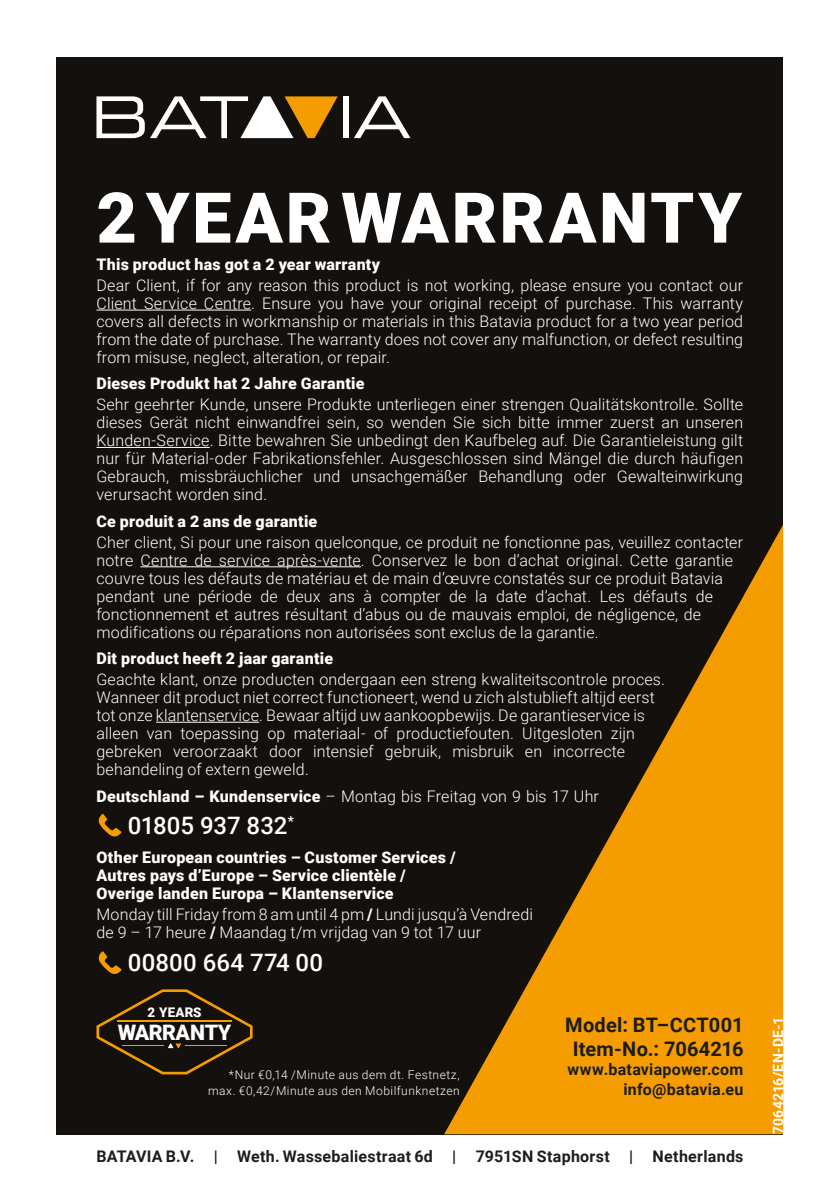
<style>
.page{position:relative;width:840px;height:1191px;background:#fff}
.page>*{position:absolute;margin:0;border:0;box-sizing:border-box;transform-origin:0 0}
.t1{font:900 70px "Roboto";letter-spacing:.035em;color:#fff}
.t2{font:500 24px "Roboto";letter-spacing:.005em;color:#fff}
.t3{font:900 21.4px "Roboto";letter-spacing:-.025em;color:#fff}
.t4{font:700 20px/24px "Roboto";letter-spacing:.01em;color:#1d1d1b;text-align:center}
.t5{font:300 16px/18px "Roboto";letter-spacing:.01em;color:#fff}
.t6{font:900 16px/18px "Roboto";letter-spacing:.015em;color:#fff}
.t7{font:700 16px/19.2px "Roboto";letter-spacing:.015em;color:#1d1d1b;text-align:right}
.t8{font:700 14px "Roboto";letter-spacing:.015em;color:#fff}
.t9{font:900 13.2px "Roboto";letter-spacing:.015em;color:#fff}
.t10{font:300 12px/16px "Roboto";letter-spacing:.04em;color:#fff;text-align:right}
.s1{font-weight:900}
</style>
<div class="page">
<div style="left:57px;top:57px;width:725px;height:1077px;background:#13100d"></div>
<svg style="left:444px;top:527px;width:338px;height:607px"></svg>
<hr style="left:96px;top:310px;width:155px;height:1px;background:#fff">
<hr style="left:96px;top:447px;width:113px;height:1px;background:#fff">
<hr style="left:140px;top:566px;width:221px;height:1px;background:#fff">
<hr style="left:156px;top:722px;width:103px;height:1px;background:#fff">
<svg style="left:98px;top:814px;width:23px;height:23px"></svg>
<svg style="left:98px;top:951px;width:23px;height:23px"></svg>
<svg style="left:96px;top:989px;width:156px;height:85px"></svg>
<div style="left:343px;top:96px;width:5px;height:42px;background:#fff"></div>
<svg style="left:354px;top:96px;width:56px;height:42px"></svg>
<svg style="left:96px;top:96px;width:241px;height:42px"></svg>
<h1 class="t1" style="left:96px;top:169px;width:646px">2 YEAR WARRANTY</h1>
<p class="t6" style="left:96px;top:255px;width:285px">This product has got a 2 year warranty</p>
<p class="t5" style="left:96px;top:275px;width:648px;text-align:justify">Dear Client, if for any reason this product is not working, please ensure you contact our Client Service Centre. Ensure you have your original receipt of purchase. This warranty covers all defects in workmanship or materials in this Batavia product for a two year period from the date of purchase. The warranty does not cover any malfunction, or defect resulting from misuse, neglect, alteration, or repair.</p>
<p class="t6" style="left:96px;top:374px;width:269px">Dieses Produkt hat 2 Jahre Garantie</p>
<p class="t5" style="left:96px;top:395px;width:648px;text-align:justify">Sehr geehrter Kunde, unsere Produkte unterliegen einer strengen Qualitätskontrolle. Sollte dieses Gerät nicht einwandfrei sein, so wenden Sie sich bitte immer zuerst an unseren Kunden-Service. Bitte bewahren Sie unbedingt den Kaufbeleg auf. Die Garantieleistung gilt nur für Material-oder Fabrikationsfehler. Ausgeschlossen sind Mängel die durch häufigen Gebrauch, missbräuchlicher und unsachgemäßer Behandlung oder Gewalteinwirkung verursacht worden sind.</p>
<p class="t6" style="left:96px;top:511px;width:222px">Ce produit a 2 ans de garantie</p>
<p class="t5" style="left:96px;top:532px;width:647px">Cher client, Si pour une raison quelconque, ce produit ne fonctionne pas, veuillez contacter notre Centre de service après-vente. Conservez le bon d’achat original. Cette garantie couvre tous les défauts de matériau et de main d’œuvre constatés sur ce produit Batavia pendant une période de deux ans à compter de la date d’achat. Les défauts de fonctionnement et autres résultant d’abus ou de mauvais emploi, de négligence, de modifications ou réparations non autorisées sont exclus de la garantie.</p>
<p class="t6" style="left:96px;top:649px;width:238px">Dit product heeft 2 jaar garantie</p>
<p class="t5" style="left:96px;top:669px;width:569px">Geachte klant, onze producten ondergaan een streng kwaliteitscontrole proces.<br>Wanneer dit product niet correct functioneert, wend u zich alstublieft altijd eerst tot onze klantenservice. Bewaar altijd uw aankoopbewijs. De garantieservice is alleen van toepassing op materiaal- of productiefouten. Uitgesloten zijn gebreken veroorzaakt door intensief gebruik, misbruik en incorrecte behandeling of extern geweld.</p>
<p class="t5" style="left:96px;top:786px;width:503px"><span class="s1">Deutschland – Kundenservice</span> – Montag bis Freitag von 9 bis 17 Uhr</p>
<h2 class="t2" style="left:128px;top:808px;width:168px">01805 937 832<sup>*</sup></h2>
<p class="t6" style="left:96px;top:848px;width:360px">Other European countries – Customer Services /<br>Autres pays d’Europe – Service clientèle /<br>Overige landen Europa – Klantenservice</p>
<p class="t5" style="left:96px;top:905px;width:438px">Monday till Friday from 8 am until 4 pm <span class="s1">/</span> Lundi jusqu’à Vendredi de 9 – 17 heure <span class="s1">/</span> Maandag t/m vrijdag van 9 tot 17 uur</p>
<h2 class="t2" style="left:128px;top:945px;width:197px">00800 664 774 00</h2>
<p class="t9" style="left:147px;top:1003px;width:55px">2 YEARS</p>
<h3 class="t3" style="left:118px;top:1017px;width:115px">WARRANTY</h3>
<p class="t10" style="left:208px;top:1065px;width:253px">*Nur €0,14 /Minute aus dem dt. Festnetz, max. €0,42/Minute aus den Mobilfunknetzen</p>
<p class="t4" style="left:565px;top:1012px;width:180px">Model: BT–CCT001<br>Item-No.: 7064216</p>
<p class="t7" style="left:567px;top:1059px;width:177px">www.bataviapower.com info@batavia.eu</p>
<p class="t7" style="left:96px;top:1146px;width:648px">BATAVIA B.V. | Weth. Wassebaliestraat 6d | 7951SN Staphorst | Netherlands</p>
<p class="t8" style="left:768px;top:1134px;width:119px;rotate:-90deg">7064216/EN-DE-1</p>
</div>
